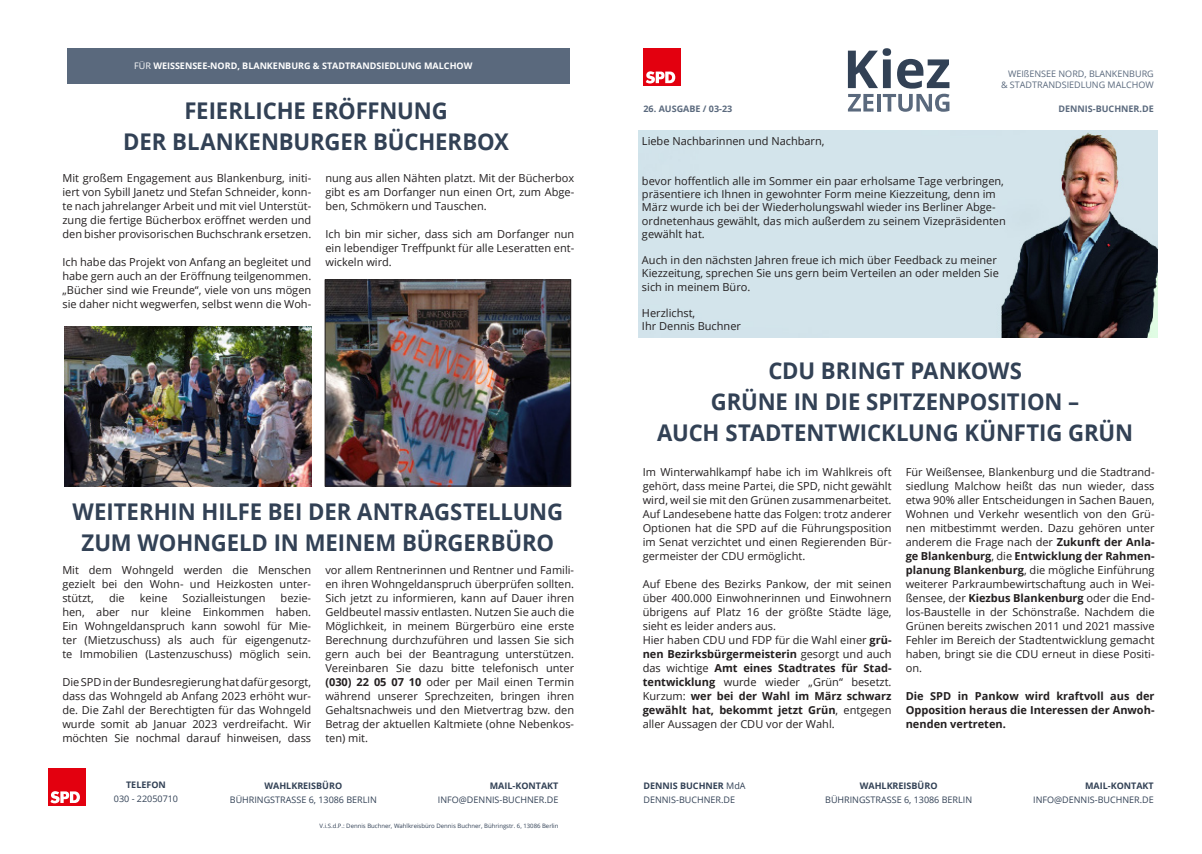
<style>
.page{position:relative;width:1202px;height:854px;background:#fff}
.page>*{position:absolute;margin:0;border:0;box-sizing:border-box;transform-origin:0 0}
.t1{font:700 23px/31px "Open Sans";letter-spacing:-.005em;color:#324155;text-align:center;scale:.96 1}
.t2{font:11px/14px "Open Sans";color:#231f20;text-align:justify}
.t3{font:700 11px/14px "Open Sans";color:#231f20;text-align:justify}
.t4{font:9px "Open Sans";color:#324155}
.t5{font:700 9px "Open Sans";color:#324155}
.t6{font:700 9px "Open Sans";color:#fff}
.t7{font:9px/11.2px "Open Sans";color:#5a697d;text-align:right}
.t8{font:700 9px "Open Sans";color:#5a697d}
.t9{font:6px "Open Sans";color:#324155}
.s1{font-weight:400}
.s2{font-weight:700}
</style>
<div class="page">
<svg style="left:848px;top:48px;width:101px;height:64px"></svg>
<div style="left:67px;top:48px;width:503px;height:36px;background:#5a697d"></div>
<div style="left:48px;top:768px;width:38px;height:37px;background:#e3000f"></div>
<svg style="left:50px;top:791px;width:30px;height:12px"></svg>
<div style="left:643px;top:48px;width:38px;height:38px;background:#e3000f"></div>
<svg style="left:646px;top:71px;width:29px;height:12px"></svg>
<img style="left:638px;top:130px;width:519px;height:207px">
<img style="left:327px;top:281px;width:242px;height:203px">
<div style="left:325px;top:279px;width:246px;height:207px;border:1px solid #231f20"></div>
<img style="left:64px;top:326px;width:248px;height:160px">
<p class="t6" style="left:134px;top:60px;width:340px"><span class="s1">FÜR</span> WEISSENSEE-NORD, BLANKENBURG &amp; STADTRANDSIEDLUNG MALCHOW</p>
<p class="t1" style="left:184px;top:95px;width:276px">FEIERLICHE ERÖFFNUNG</p>
<p class="t1" style="left:123px;top:126px;width:403px">DER BLANKENBURGER BÜCHERBOX</p>
<p class="t2" style="left:62px;top:170px;width:250px">Mit großem Engagement aus Blankenburg, initi&shy;iert von Sybill Janetz und Stefan Schneider, konn&shy;te nach jahrelanger Arbeit und mit viel Unterstüt&shy;zung die fertige Bücherbox eröffnet werden und den bisher provisorischen Buchschrank ersetzen.</p>
<p class="t2" style="left:62px;top:254px;width:250px">Ich habe das Projekt von Anfang an begleitet und habe gern auch an der Eröffnung teilgenommen. „Bücher sind wie Freunde“, viele von uns mögen sie daher nicht wegwerfen, selbst wenn die Woh-</p>
<p class="t2" style="left:325px;top:170px;width:250px">nung aus allen Nähten platzt. Mit der Bücherbox gibt es am Dorfanger nun einen Ort, zum Abge&shy;ben, Schmökern und Tauschen.</p>
<p class="t2" style="left:325px;top:226px;width:250px">Ich bin mir sicher, dass sich am Dorfanger nun ein lebendiger Treffpunkt für alle Leseratten ent&shy;wickeln wird.</p>
<p class="t1" style="left:72px;top:495px;width:513px">WEITERHIN HILFE BEI DER ANTRAGSTELLUNG<br>ZUM WOHNGELD IN MEINEM BÜRGERBÜRO</p>
<p class="t2" style="left:62px;top:562px;width:250px">Mit dem Wohngeld werden die Menschen gezielt bei den Wohn- und Heizkosten unter&shy;stützt,</p>
<p class="t2" style="left:325px;top:562px;width:250px">vor allem Rentnerinnen und Rentner und Famili&shy;en ihren Wohngeldanspruch überprüfen sollten.<br>Sich jetzt zu informieren, kann auf Dauer ihren Geldbeutel massiv entlasten. Nutzen Sie auch die Möglichkeit, in meinem Bürgerbüro eine erste Berechnung durchzuführen und lassen Sie sich gern auch bei der Beantragung unterstützen.<br>Vereinbaren Sie dazu bitte telefonisch unter <span class="s2">(030) 22 05 07 10</span> oder per Mail einen Termin während unserer Sprechzeiten, bringen ihren Gehaltsnachweis und den Mietvertrag bzw. den Betrag der aktuellen Kaltmiete (ohne Nebenkos&shy;ten) mit.</p>
<p class="t2" style="left:62px;top:590px;width:250px;text-indent:218px">bezie&shy;hen, aber nur kleine Einkommen haben.<br>Ein Wohngeldanspruch kann sowohl für Mie&shy;ter (Mietzuschuss) als auch für eigengenutz&shy;te Immobilien (Lastenzuschuss) möglich sein.</p>
<p class="t2" style="left:62px;top:674px;width:250px">Die SPD in der Bundesregierung hat dafür gesorgt, dass das Wohngeld ab Anfang 2023 erhöht wur&shy;de. Die Zahl der Berechtigten für das Wohngeld wurde somit ab Januar 2023 verdreifacht. Wir möchten Sie nochmal darauf hinweisen, dass</p>
<p class="t2" style="left:109px;top:590px;width:17px">die</p>
<p class="t2" style="left:140px;top:590px;width:29px">keine</p>
<p class="t2" style="left:183px;top:590px;width:84px">Sozialleistungen</p>
<p class="t5" style="left:126px;top:778px;width:41px">TELEFON</p>
<p class="t4" style="left:114px;top:792px;width:66px">030 - 22050710</p>
<p class="t5" style="left:264px;top:779px;width:79px">WAHLKREISBÜRO</p>
<p class="t4" style="left:230px;top:792px;width:148px">BÜHRINGSTRASSE 6, 13086 BERLIN</p>
<p class="t5" style="left:490px;top:779px;width:70px">MAIL-KONTAKT</p>
<p class="t4" style="left:438px;top:792px;width:122px">INFO@DENNIS-BUCHNER.DE</p>
<p class="t9" style="left:319px;top:821px;width:240px">V.i.S.d.P.: Dennis Buchner, Wahlkreisbüro Dennis Buchner, Bühringstr. 6, 13086 Berlin</p>
<p class="t7" style="left:1001px;top:68px;width:154px">WEIßENSEE NORD, BLANKENBURG &amp; STADTRANDSIEDLUNG MALCHOW</p>
<p class="t8" style="left:643px;top:102px;width:90px">26. AUSGABE / 03-23</p>
<p class="t8" style="left:1058px;top:102px;width:97px">DENNIS-BUCHNER.DE</p>
<p class="t2" style="left:642px;top:134px;width:184px">Liebe Nachbarinnen und Nachbarn,</p>
<p class="t2" style="left:642px;top:174px;width:365px;line-height:13.2px;text-align:left">bevor hoffentlich alle im Sommer ein paar erholsame Tage verbringen, präsentiere ich Ihnen in gewohnter Form meine Kiezzeitung, denn im März wurde ich bei der Wiederholungswahl wieder ins Berliner Abge&shy;ordnetenhaus gewählt, das mich außerdem zu seinem Vizepräsidenten gewählt hat.</p>
<p class="t2" style="left:642px;top:253px;width:358px;line-height:13.2px;text-align:left">Auch in den nächsten Jahren freue ich mich über Feedback zu meiner<br>Kiezzeitung, sprechen Sie uns gern beim Verteilen an oder melden Sie sich in meinem Büro.</p>
<p class="t2" style="left:642px;top:305px;width:55px">Herzlichst,</p>
<p class="t2" style="left:642px;top:319px;width:101px">Ihr Dennis Buchner</p>
<p class="t1" style="left:768px;top:354px;width:266px">CDU BRINGT PANKOWS</p>
<p class="t1" style="left:711px;top:385px;width:385px">GRÜNE IN DIE SPITZENPOSITION –</p>
<p class="t1" style="left:657px;top:416px;width:497px">AUCH STADTENTWICKLUNG KÜNFTIG GRÜN</p>
<p class="t2" style="left:643px;top:464px;width:250px">Im Winterwahlkampf habe ich im Wahlkreis oft gehört, dass meine Partei, die SPD, nicht gewählt wird, weil sie mit den Grünen zusammenarbeitet.<br>Auf Landesebene hatte das Folgen: trotz anderer Optionen hat die SPD auf die Führungsposition im Senat verzichtet und einen Regierenden Bür&shy;germeister der CDU ermöglicht.</p>
<p class="t2" style="left:643px;top:576px;width:250px">Auf Ebene des Bezirks Pankow, der mit seinen über 400.000 Einwohnerinnen und Einwohnern übrigens auf Platz 16 der größte Städte läge, sieht es leider anders aus.</p>
<p class="t2" style="left:643px;top:632px;width:250px">Hier haben CDU und FDP für die Wahl einer <span class="s2">grü&shy;nen Bezirksbürgermeisterin</span> gesorgt und auch das wichtige <span class="s2">Amt eines Stadtrates für Stad&shy;tentwicklung</span> wurde wieder „Grün“ besetzt.<br>Kurzum: <span class="s2">wer bei der Wahl im März schwarz gewählt hat, bekommt jetzt Grün</span>, entgegen aller Aussagen der CDU vor der Wahl.</p>
<p class="t2" style="left:906px;top:464px;width:250px">Für Weißensee, Blankenburg und die Stadtrand&shy;siedlung Malchow heißt das nun wieder, dass etwa 90% aller Entscheidungen in Sachen Bauen, Wohnen und Verkehr wesentlich von den Grü&shy;nen mitbestimmt werden. Dazu gehören unter anderem die Frage nach der <span class="s2">Zukunft der Anla&shy;ge Blankenburg</span>, die <span class="s2">Entwicklung der Rahmen&shy;planung Blankenburg</span>, die mögliche Einführung weiterer Parkraumbewirtschaftung auch in Wei&shy;ßensee, der <span class="s2">Kiezbus Blankenburg</span> oder die End&shy;los-Baustelle in der Schönstraße. Nachdem die Grünen bereits zwischen 2011 und 2021 massive Fehler im Bereich der Stadtentwicklung gemacht haben, bringt sie die CDU erneut in diese Positi&shy;on.</p>
<p class="t3" style="left:906px;top:688px;width:250px">Die SPD in Pankow wird kraftvoll aus der Opposition heraus die Interessen der Anwoh&shy;nenden vertreten.</p>
<p class="t5" style="left:643px;top:778px;width:104px">DENNIS BUCHNER <span class="s1">MdA</span></p>
<p class="t4" style="left:643px;top:792px;width:93px">DENNIS-BUCHNER.DE</p>
<p class="t5" style="left:860px;top:779px;width:79px">WAHLKREISBÜRO</p>
<p class="t4" style="left:825px;top:792px;width:148px">BÜHRINGSTRASSE 6, 13086 BERLIN</p>
<p class="t5" style="left:1085px;top:779px;width:70px">MAIL-KONTAKT</p>
<p class="t4" style="left:1033px;top:792px;width:122px">INFO@DENNIS-BUCHNER.DE</p>
</div>
